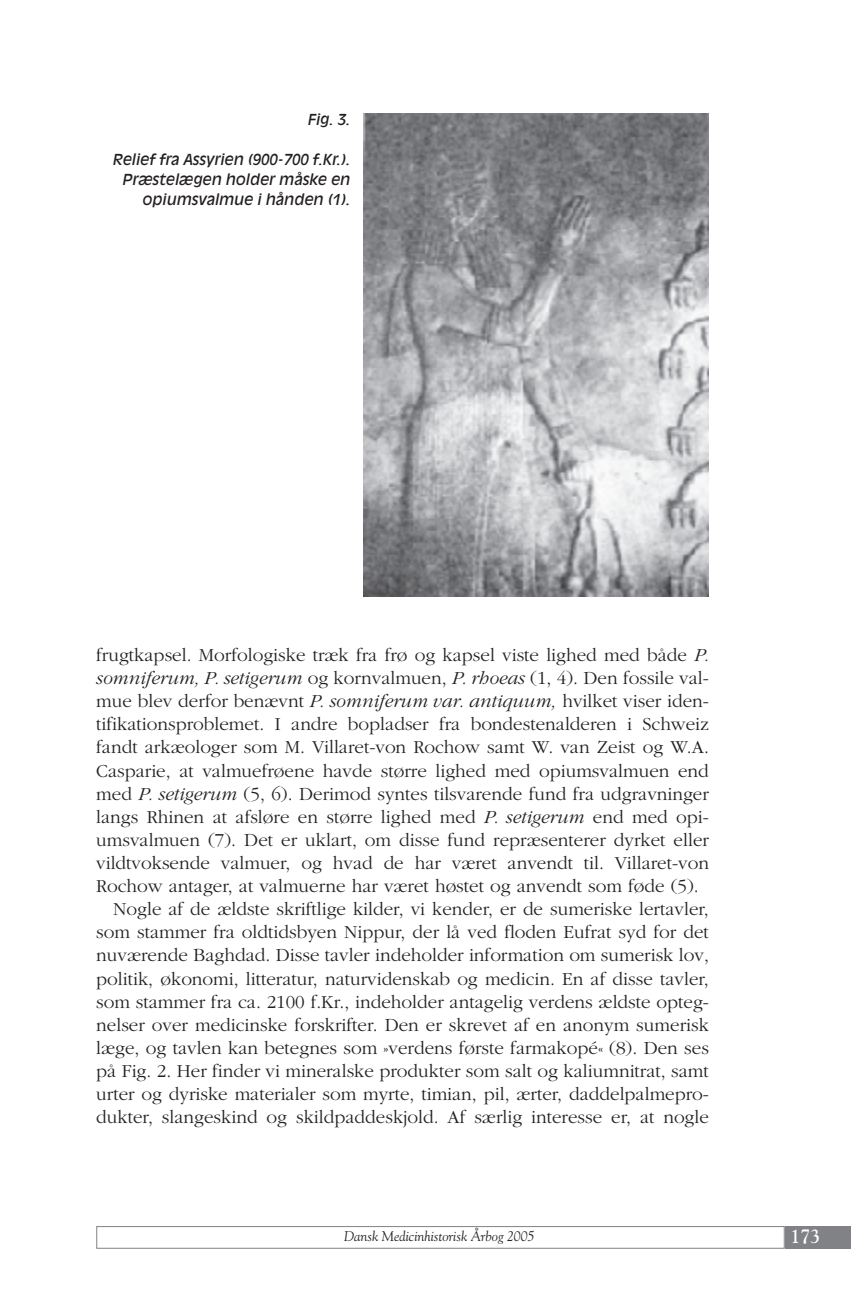
<style>
.page{position:relative;width:851px;height:1293px;background:#fff}
.page>*{position:absolute;margin:0;border:0;box-sizing:border-box;transform-origin:0 0}
.t1{font:700 20px "Goudy";color:#fff;scale:.9 1}
.t2{font:300 19px "Garamond";color:#231f20}
.t3{font:italic 15px/20px "Antique Olive";color:#231f20;text-align:right}
.t4{font:italic 14px "Goudy";color:#231f20}
.s1{font-style:italic}
</style>
<div class="page">
<div style="left:784px;top:1226px;width:66px;height:22px;background:#808285"></div>
<div style="left:96px;top:1226px;width:688px;height:22px;border:1px solid #808285"></div>
<img style="left:363px;top:114px;width:345px;height:482px">
<p class="t3" style="left:307px;top:110px;width:44px">Fig. 3.</p>
<p class="t3" style="left:112px;top:150px;width:239px">Relief fra Assyrien (900-700 f.Kr.).<br>Præstelægen holder måske en opiumsvalmue i hånden (1).</p>
<p class="t2" style="left:96px;top:647px;width:614px">frugtkapsel. Morfologiske træk fra frø og kapsel viste lighed med både <span class="s1">P.</span></p>
<p class="t2" style="left:96px;top:670px;width:614px"><span class="s1">somniferum, P. setigerum</span> og kornvalmuen, <span class="s1">P. rhoeas</span> (1, 4). Den fossile val-</p>
<p class="t2" style="left:96px;top:693px;width:614px">mue blev derfor benævnt <span class="s1">P. somniferum var. antiquum,</span> hvilket viser iden-</p>
<p class="t2" style="left:96px;top:717px;width:614px">tifikationsproblemet. I andre bopladser fra bondestenalderen i Schweiz</p>
<p class="t2" style="left:96px;top:740px;width:614px">fandt arkæologer som M. Villaret-von Rochow samt W. van Zeist og W.A.</p>
<p class="t2" style="left:96px;top:763px;width:614px">Casparie, at valmuefrøene havde større lighed med opiumsvalmuen end</p>
<p class="t2" style="left:96px;top:786px;width:614px">med <span class="s1">P. setigerum</span> (5, 6). Derimod syntes tilsvarende fund fra udgravninger</p>
<p class="t2" style="left:96px;top:809px;width:614px">langs Rhinen at afsløre en større lighed med <span class="s1">P. setigerum</span> end med opi-</p>
<p class="t2" style="left:96px;top:832px;width:614px">umsvalmuen (7). Det er uklart, om disse fund repræsenterer dyrket eller</p>
<p class="t2" style="left:96px;top:855px;width:614px">vildtvoksende valmuer, og hvad de har været anvendt til. Villaret-von</p>
<p class="t2" style="left:96px;top:878px;width:604px">Rochow antager, at valmuerne har været høstet og anvendt som føde (5).</p>
<p class="t2" style="left:113px;top:901px;width:597px">Nogle af de ældste skriftlige kilder, vi kender, er de sumeriske lertavler,</p>
<p class="t2" style="left:96px;top:924px;width:614px">som stammer fra oldtidsbyen Nippur, der lå ved floden Eufrat syd for det</p>
<p class="t2" style="left:96px;top:948px;width:614px">nuværende Baghdad. Disse tavler indeholder information om sumerisk lov,</p>
<p class="t2" style="left:96px;top:971px;width:614px">politik, økonomi, litteratur, naturvidenskab og medicin. En af disse tavler,</p>
<p class="t2" style="left:96px;top:994px;width:614px">som stammer fra ca. 2100 f.Kr., indeholder antagelig verdens ældste opteg-</p>
<p class="t2" style="left:96px;top:1017px;width:614px">nelser over medicinske forskrifter. Den er skrevet af en anonym sumerisk</p>
<p class="t2" style="left:96px;top:1040px;width:614px">læge, og tavlen kan betegnes som »verdens første farmakopé« (8). Den ses</p>
<p class="t2" style="left:96px;top:1063px;width:614px">på Fig. 2. Her finder vi mineralske produkter som salt og kaliumnitrat, samt</p>
<p class="t2" style="left:96px;top:1086px;width:614px">urter og dyriske materialer som myrte, timian, pil, ærter, daddelpalmepro-</p>
<p class="t2" style="left:96px;top:1109px;width:614px">dukter, slangeskind og skildpaddeskjold. Af særlig interesse er, at nogle</p>
<p class="t4" style="left:344px;top:1231px;width:192px">Dansk Medicinhistorisk Årbog 2005</p>
<p class="t1" style="left:790px;top:1228px;width:35px">173</p>
</div>
